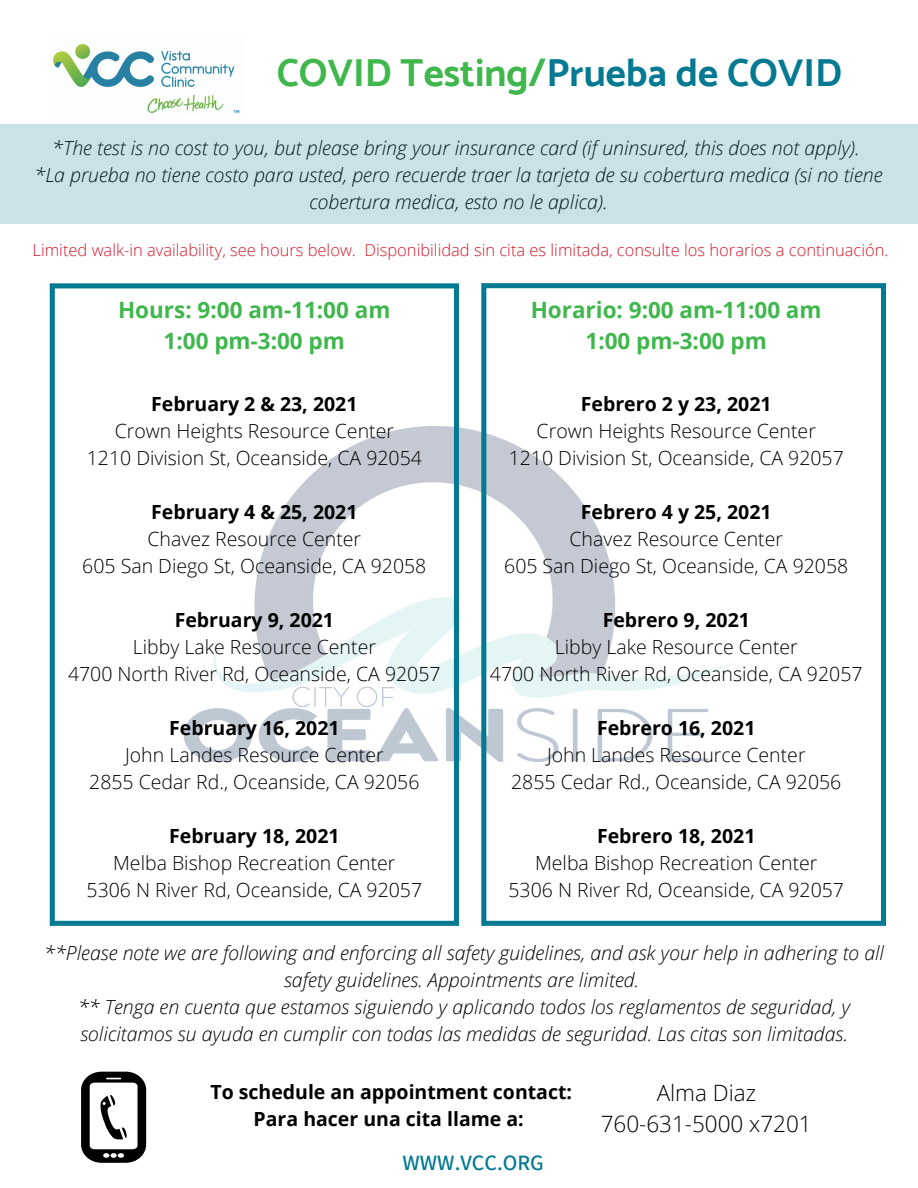
<style>
.page{position:relative;width:918px;height:1188px;background:#fff}
.page>*{position:absolute;margin:0;border:0;box-sizing:border-box;transform-origin:0 0}
.t1{font:700 39px "Catamaran";color:#40b74d}
.t2{font:700 22.5px "Open Sans";color:#40b74d}
.t3{font:300 22.5px "Open Sans";color:#000}
.t4{font:600 21.9px "Assistant";color:#037a92}
.t5{font:300 19.5px "Open Sans";color:#000}
.t6{font:italic 300 19.5px/27px "Open Sans";color:#000;text-align:center}
.t7{font:700 19.5px "Open Sans";color:#000}
.t8{font:300 16.5px "Open Sans";color:#d7182a}
.s1{color:#037a92}
</style>
<div class="page">
<svg style="left:81px;top:1072px;width:65px;height:91px"></svg>
<img style="left:53px;top:44px;width:187px;height:69px">
<div style="left:0;top:125px;width:918px;height:99px;background:#c8e2e7"></div>
<img style="left:459px;top:427px;width:22px;height:335px">
<svg style="left:481px;top:283px;width:405px;height:643px"></svg>
<svg style="left:50px;top:283px;width:409px;height:643px"></svg>
<p class="t1" style="left:277px;top:50px;width:567px">COVID Testing/<span class="s1">Prueba de COVID</span></p>
<p class="t6" style="left:52px;top:134px;width:809px">*The test is no cost to you, but please bring your insurance card (if uninsured, this does not apply).</p>
<p class="t6" style="left:35px;top:161px;width:850px">*La prueba no tiene costo para usted, pero recuerde traer la tarjeta de su cobertura medica (si no tiene cobertura medica, esto no le aplica).</p>
<p class="t8" style="left:33px;top:238px;width:857px">Limited walk-in availability, see hours below. Disponibilidad sin cita es limitada, consulte los horarios a continuación.</p>
<p class="t2" style="left:118px;top:294px;width:274px">Hours: 9:00 am-11:00 am</p>
<p class="t2" style="left:164px;top:325px;width:183px">1:00 pm-3:00 pm</p>
<p class="t7" style="left:151px;top:390px;width:208px">February 2 &amp; 23, 2021</p>
<p class="t5" style="left:115px;top:417px;width:281px">Crown Heights Resource Center</p>
<p class="t5" style="left:87px;top:444px;width:337px">1210 Division St, Oceanside, CA 92054</p>
<p class="t7" style="left:151px;top:498px;width:208px">February 4 &amp; 25, 2021</p>
<p class="t5" style="left:148px;top:525px;width:215px">Chavez Resource Center</p>
<p class="t5" style="left:82px;top:552px;width:346px">605 San Diego St, Oceanside, CA 92058</p>
<p class="t7" style="left:175px;top:606px;width:161px">February 9, 2021</p>
<p class="t5" style="left:133px;top:633px;width:245px">Libby Lake Resource Center</p>
<p class="t5" style="left:68px;top:660px;width:374px">4700 North River Rd, Oceanside, CA 92057</p>
<p class="t7" style="left:169px;top:714px;width:172px">February 16, 2021</p>
<p class="t5" style="left:125px;top:741px;width:260px">John Landes Resource Center</p>
<p class="t5" style="left:89px;top:768px;width:332px">2855 Cedar Rd., Oceanside, CA 92056</p>
<p class="t7" style="left:169px;top:822px;width:172px">February 18, 2021</p>
<p class="t5" style="left:113px;top:849px;width:284px">Melba Bishop Recreation Center</p>
<p class="t5" style="left:87px;top:876px;width:337px">5306 N River Rd, Oceanside, CA 92057</p>
<p class="t2" style="left:531px;top:294px;width:292px">Horario: 9:00 am-11:00 am</p>
<p class="t2" style="left:586px;top:325px;width:183px">1:00 pm-3:00 pm</p>
<p class="t7" style="left:581px;top:390px;width:192px">Febrero 2 y 23, 2021</p>
<p class="t5" style="left:537px;top:417px;width:281px">Crown Heights Resource Center</p>
<p class="t5" style="left:509px;top:444px;width:337px">1210 Division St, Oceanside, CA 92057</p>
<p class="t7" style="left:581px;top:498px;width:192px">Febrero 4 y 25, 2021</p>
<p class="t5" style="left:569px;top:525px;width:215px">Chavez Resource Center</p>
<p class="t5" style="left:504px;top:552px;width:346px">605 San Diego St, Oceanside, CA 92058</p>
<p class="t7" style="left:603px;top:606px;width:149px">Febrero 9, 2021</p>
<p class="t5" style="left:555px;top:633px;width:245px">Libby Lake Resource Center</p>
<p class="t5" style="left:490px;top:660px;width:374px">4700 North River Rd, Oceanside, CA 92057</p>
<p class="t7" style="left:597px;top:714px;width:160px">Febrero 16, 2021</p>
<p class="t5" style="left:547px;top:741px;width:260px">John Landes Resource Center</p>
<p class="t5" style="left:511px;top:768px;width:332px">2855 Cedar Rd., Oceanside, CA 92056</p>
<p class="t7" style="left:597px;top:822px;width:160px">Febrero 18, 2021</p>
<p class="t5" style="left:535px;top:849px;width:284px">Melba Bishop Recreation Center</p>
<p class="t5" style="left:508px;top:876px;width:337px">5306 N River Rd, Oceanside, CA 92057</p>
<p class="t6" style="left:44px;top:939px;width:841px">**Please note we are following and enforcing all safety guidelines, and ask your help in adhering to all safety guidelines. Appointments are limited.</p>
<p class="t6" style="left:78px;top:993px;width:774px;text-align:left">** Tenga en cuenta que estamos siguiendo y aplicando todos los reglamentos de seguridad, y solicitamos su ayuda en cumplir con todas las medidas de seguridad. Las citas son limitadas.</p>
<p class="t7" style="left:210px;top:1078px;width:363px">To schedule an appointment contact:</p>
<p class="t7" style="left:254px;top:1105px;width:272px">Para hacer una cita llame a:</p>
<p class="t4" style="left:403px;top:1147px;width:143px">WWW.VCC.ORG</p>
<p class="t3" style="left:657px;top:1077px;width:101px">Alma Diaz</p>
<p class="t3" style="left:601px;top:1108px;width:213px">760-631-5000 x7201</p>
</div>
